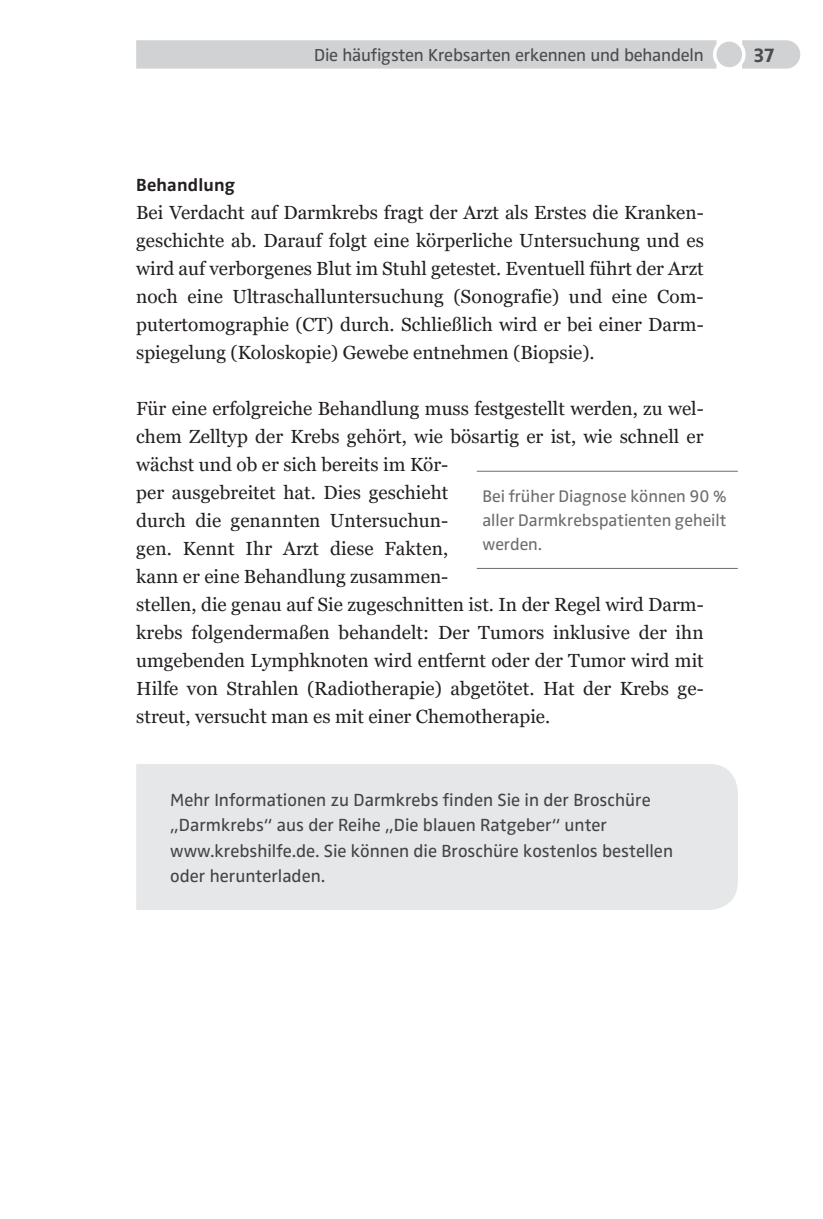
<style>
.page{position:relative;width:823px;height:1219px;background:#fff}
.page>*{position:absolute;margin:0;border:0;box-sizing:border-box;transform-origin:0 0}
.t1{font:700 20.8px "Zwo Pro";color:#4b4c4d}
.Grundtext{font:19px/28px "Georgia Pro";color:#231f20}
.Grundtext_-_ohne_Abs{font:19px/28px "Georgia Pro";color:#231f20;text-align:justify}
.Kasten_Anfasser{font:18.2px/25.4px "Zwo Pro";color:#4b4c4d}
.Ueberschrift_4{font:700 18.2px "Zwo Pro";letter-spacing:.01em;color:#231f20}
.t2{font:18px "Zwo Pro";letter-spacing:-.01em;color:#4b4c4d}
.t3{font:17.4px/24px "Zwo Pro";color:#6c6d70;text-align:justify}
</style>
<div class="page">
<svg style="left:136px;top:40px;width:663px;height:29px;background:#d2d3d5"></svg>
<hr style="left:476px;top:471px;width:261px;height:1px;background:#6c6d70">
<hr style="left:476px;top:568px;width:261px;height:1px;background:#6c6d70">
<div style="left:136px;top:764px;width:601px;height:146px;background:#e6e7e9"></div>
<p class="t2" style="left:314px;top:44px;width:390px">Die häufigsten Krebsarten erkennen und behandeln</p>
<p class="t1" style="left:753px;top:42px;width:23px">37</p>
<p class="Ueberschrift_4" style="left:136px;top:174px;width:100px">Behandlung</p>
<p class="Grundtext_-_ohne_Abs" style="left:136px;top:199px;width:569px">Bei Verdacht auf Darmkrebs fragt der Arzt als Erstes die Kranken&shy;geschichte ab. Darauf folgt eine körperliche Untersuchung und es wird auf verborgenes Blut im Stuhl getestet. Eventuell führt der Arzt noch eine Ultraschalluntersuchung (Sonografie) und eine Com&shy;putertomographie (CT) durch. Schließlich wird er bei einer Darm&shy;spiegelung (Koloskopie) Gewebe entnehmen (Biopsie).</p>
<p class="Grundtext" style="left:136px;top:395px;width:568px">Für eine erfolgreiche Behandlung muss festgestellt werden, zu wel&shy;chem Zelltyp der Krebs gehört, wie bösartig er ist, wie schnell er wächst und ob er sich bereits im Kör-<br>per ausgebreitet hat. Dies geschieht<br>durch die genannten Untersuchun-<br>gen. Kennt Ihr Arzt diese Fakten,<br>kann er eine Behandlung zusammen-<br>stellen, die genau auf Sie zugeschnitten ist. In der Regel wird Darm&shy;krebs folgendermaßen behandelt: Der Tumors inklusive der ihn umgebenden Lymphknoten wird entfernt oder der Tumor wird mit Hilfe von Strahlen (Radiotherapie) abgetötet. Hat der Krebs ge&shy;streut, versucht man es mit einer Chemotherapie.</p>
<p class="t3" style="left:482px;top:485px;width:246px">Bei früher Diagnose können 90 % aller Darmkrebspatienten geheilt werden.</p>
<p class="Kasten_Anfasser" style="left:170px;top:787px;width:504px">Mehr Informationen zu Darmkrebs finden Sie in der Broschüre „Darmkrebs“ aus der Reihe „Die blauen Ratgeber“ unter www.krebshilfe.de. Sie können die Broschüre kostenlos bestellen oder herunterladen.</p>
</div>
